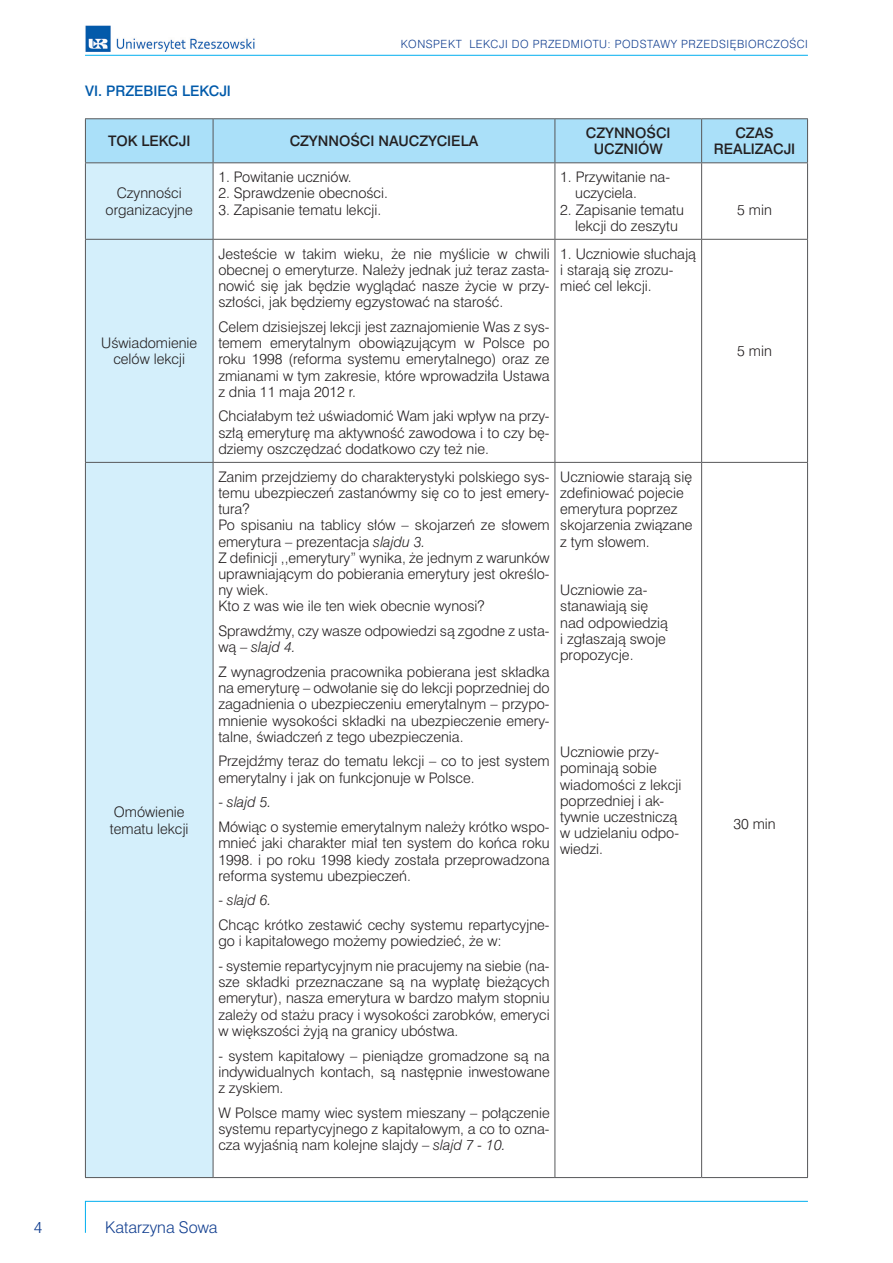
<style>
.page{position:relative;width:893px;height:1263px;background:#fff}
.page>*{position:absolute;margin:0;border:0;box-sizing:border-box;transform-origin:0 0}
.t1{font:15px "Swis 721 Lt PL";color:#123f90}
.t2{font:13.5px/16.2px "Swis 721 Lt PL";color:#231f20}
.t3{font:13.5px/16.2px "Swis 721 Md PL";color:#231f20;text-align:center}
.t4{font:13.5px "Swis 721 Md PL";color:#015aaa}
.t5{font:10.5px "Swis 721 Lt PL";letter-spacing:.05em;color:#123f90}
.s1{font-style:italic}
</style>
<div class="page">
<img style="left:85px;top:25px;width:170px;height:26px">
<hr style="left:85px;top:1201px;width:723px;height:1px;background:#00aeef">
<hr style="left:85px;top:1201px;width:1px;height:32px;background:#00aeef">
<hr style="left:85px;top:55px;width:723px;height:1px;background:#00aeef">
<div style="left:86px;top:119px;width:721px;height:43px;background:#aae0f9"></div>
<div style="left:86px;top:163px;width:127px;height:1014px;background:#d4effb"></div>
<hr style="left:85px;top:118px;width:128px;height:1px;background:#57585a">
<hr style="left:85px;top:119px;width:1px;height:43px;background:#57585a">
<hr style="left:213px;top:118px;width:342px;height:1px;background:#57585a">
<hr style="left:213px;top:119px;width:1px;height:43px;background:#57585a">
<hr style="left:555px;top:118px;width:147px;height:1px;background:#57585a">
<hr style="left:555px;top:119px;width:1px;height:43px;background:#57585a">
<hr style="left:702px;top:118px;width:106px;height:1px;background:#57585a">
<hr style="left:701px;top:119px;width:1px;height:43px;background:#57585a">
<hr style="left:807px;top:119px;width:1px;height:43px;background:#57585a">
<hr style="left:85px;top:162px;width:128px;height:1px;background:#57585a">
<hr style="left:85px;top:163px;width:1px;height:76px;background:#57585a">
<hr style="left:213px;top:162px;width:342px;height:1px;background:#57585a">
<hr style="left:213px;top:163px;width:1px;height:76px;background:#57585a">
<hr style="left:555px;top:162px;width:147px;height:1px;background:#57585a">
<hr style="left:555px;top:163px;width:1px;height:76px;background:#57585a">
<hr style="left:702px;top:162px;width:106px;height:1px;background:#57585a">
<hr style="left:701px;top:163px;width:1px;height:76px;background:#57585a">
<hr style="left:807px;top:163px;width:1px;height:76px;background:#57585a">
<hr style="left:85px;top:239px;width:128px;height:1px;background:#57585a">
<hr style="left:85px;top:240px;width:1px;height:222px;background:#57585a">
<hr style="left:213px;top:239px;width:342px;height:1px;background:#57585a">
<hr style="left:213px;top:240px;width:1px;height:222px;background:#57585a">
<hr style="left:555px;top:239px;width:147px;height:1px;background:#57585a">
<hr style="left:555px;top:240px;width:1px;height:222px;background:#57585a">
<hr style="left:702px;top:239px;width:106px;height:1px;background:#57585a">
<hr style="left:701px;top:240px;width:1px;height:222px;background:#57585a">
<hr style="left:807px;top:240px;width:1px;height:222px;background:#57585a">
<hr style="left:85px;top:463px;width:1px;height:447px;background:#57585a">
<hr style="left:213px;top:463px;width:1px;height:447px;background:#57585a">
<hr style="left:555px;top:463px;width:1px;height:447px;background:#57585a">
<hr style="left:701px;top:463px;width:1px;height:447px;background:#57585a">
<hr style="left:807px;top:463px;width:1px;height:447px;background:#57585a">
<hr style="left:85px;top:910px;width:1px;height:267px;background:#57585a">
<hr style="left:213px;top:910px;width:1px;height:267px;background:#57585a">
<hr style="left:555px;top:910px;width:1px;height:267px;background:#57585a">
<hr style="left:701px;top:910px;width:1px;height:267px;background:#57585a">
<hr style="left:807px;top:910px;width:1px;height:267px;background:#57585a">
<hr style="left:85px;top:462px;width:128px;height:1px;background:#57585a">
<hr style="left:213px;top:462px;width:342px;height:1px;background:#57585a">
<hr style="left:555px;top:462px;width:147px;height:1px;background:#57585a">
<hr style="left:702px;top:462px;width:106px;height:1px;background:#57585a">
<hr style="left:85px;top:1177px;width:128px;height:1px;background:#57585a">
<hr style="left:213px;top:1177px;width:342px;height:1px;background:#57585a">
<hr style="left:555px;top:1177px;width:147px;height:1px;background:#57585a">
<hr style="left:702px;top:1177px;width:106px;height:1px;background:#57585a">
<p class="t5" style="left:401px;top:37px;width:409px">KONSPEKT LEKCJI DO PRZEDMIOTU: PODSTAWY PRZEDSIĘBIORCZOŚCI</p>
<p class="t4" style="left:85px;top:82px;width:147px">VI. PRZEBIEG LEKCJI</p>
<p class="t3" style="left:108px;top:133px;width:84px">TOK LEKCJI</p>
<p class="t3" style="left:290px;top:133px;width:190px">CZYNNOŚCI NAUCZYCIELA</p>
<p class="t3" style="left:586px;top:125px;width:86px">CZYNNOŚCI<br>UCZNIÓW</p>
<p class="t3" style="left:714px;top:125px;width:83px">CZAS<br>REALIZACJI</p>
<p class="t2" style="left:106px;top:185px;width:89px;text-align:center">Czynności organizacyjne</p>
<p class="t2" style="left:218px;top:169px;width:135px">1. Powitanie uczniów.</p>
<p class="t2" style="left:218px;top:185px;width:171px">2. Sprawdzenie obecności.</p>
<p class="t2" style="left:218px;top:201px;width:164px">3. Zapisanie tematu lekcji.</p>
<p class="t2" style="left:575px;top:169px;width:96px;text-indent:-15px">1. Przywitanie na&shy;uczyciela.</p>
<p class="t2" style="left:575px;top:201px;width:110px;text-indent:-15px">2. Zapisanie tematu lekcji do zeszytu</p>
<p class="t2" style="left:737px;top:201px;width:36px">5 min</p>
<p class="t2" style="left:101px;top:335px;width:98px;text-align:center">Uświadomienie celów lekcji</p>
<p class="t2" style="left:110px;top:804px;width:80px;text-align:center">Omówienie tematu lekcji</p>
<p class="t2" style="left:218px;top:245px;width:333px;text-align:justify">Jesteście w takim wieku, że nie myślicie w chwili obecnej o emeryturze. Należy jednak już teraz zasta&shy;nowić się jak będzie wyglądać nasze życie w przy&shy;szłości, jak będziemy egzystować na starość.</p>
<p class="t2" style="left:218px;top:319px;width:333px;text-align:justify">Celem dzisiejszej lekcji jest zaznajomienie Was z sys&shy;temem emerytalnym obowiązującym w Polsce po roku 1998 (reforma systemu emerytalnego) oraz ze zmianami w tym zakresie, które wprowadziła Ustawa z dnia 11 maja 2012 r.</p>
<p class="t2" style="left:218px;top:408px;width:333px;text-align:justify">Chciałabym też uświadomić Wam jaki wpływ na przy&shy;szłą emeryturę ma aktywność zawodowa i to czy bę&shy;dziemy oszczędzać dodatkowo czy też nie.</p>
<p class="t2" style="left:218px;top:468px;width:333px">Zanim przejdziemy do charakterystyki polskiego sys&shy;temu ubezpieczeń zastanówmy się co to jest emery&shy;tura?<br>Po spisaniu na tablicy słów – skojarzeń ze słowem emerytura – prezentacja <span class="s1">slajdu 3.<br></span>Z definicji ,,emerytury” wynika, że jednym z warunków uprawniającym do pobierania emerytury jest określo&shy;ny wiek.<br>Kto z was wie ile ten wiek obecnie wynosi?</p>
<p class="t2" style="left:218px;top:623px;width:333px">Sprawdźmy, czy wasze odpowiedzi są zgodne z usta&shy;wą – <span class="s1">slajd 4.</span></p>
<p class="t2" style="left:218px;top:663px;width:333px;text-align:justify">Z wynagrodzenia pracownika pobierana jest składka na emeryturę – odwołanie się do lekcji poprzedniej do zagadnienia o ubezpieczeniu emerytalnym – przypo&shy;mnienie wysokości składki na ubezpieczenie emery&shy;talne, świadczeń z tego ubezpieczenia.</p>
<p class="t2" style="left:218px;top:753px;width:333px">Przejdźmy teraz do tematu lekcji – co to jest system emerytalny i jak on funkcjonuje w Polsce.</p>
<p class="t2" style="left:218px;top:790px;width:333px;line-height:24.8px">- <span class="s1">slajd 5.<br></span>Mówiąc o systemie emerytalnym należy krótko wspo-</p>
<p class="t2" style="left:218px;top:835px;width:333px;text-align:justify">mnieć jaki charakter miał ten system do końca roku 1998. i po roku 1998 kiedy została przeprowadzona reforma systemu ubezpieczeń.</p>
<p class="t2" style="left:218px;top:888px;width:333px;line-height:24.8px">- <span class="s1">slajd 6.<br></span>Chcąc krótko zestawić cechy systemu repartycyjne-</p>
<p class="t2" style="left:218px;top:933px;width:285px">go i kapitałowego możemy powiedzieć, że w:</p>
<p class="t2" style="left:218px;top:958px;width:333px;text-align:justify">- systemie repartycyjnym nie pracujemy na siebie (na&shy;sze składki przeznaczane są na wypłatę bieżących emerytur), nasza emerytura w bardzo małym stopniu zależy od stażu pracy i wysokości zarobków, emeryci w większości żyją na granicy ubóstwa.</p>
<p class="t2" style="left:218px;top:1047px;width:333px;text-align:justify">- system kapitałowy – pieniądze gromadzone są na indywidualnych kontach, są następnie inwestowane z zyskiem.</p>
<p class="t2" style="left:218px;top:1104px;width:333px;text-align:justify">W Polsce mamy wiec system mieszany – połączenie systemu repartycyjnego z kapitałowym, a co to ozna&shy;cza wyjaśnią nam kolejne slajdy – <span class="s1">slajd 7 - 10.</span></p>
<p class="t2" style="left:560px;top:245px;width:137px">1. Uczniowie słuchają i starają się zrozu&shy;mieć cel lekcji.</p>
<p class="t2" style="left:560px;top:468px;width:134px">Uczniowie starają się zdefiniować pojecie emerytura poprzez skojarzenia związane z tym słowem.</p>
<p class="t2" style="left:560px;top:582px;width:109px">Uczniowie za&shy;stanawiają się nad odpowiedzią i zgłaszają swoje propozycje.</p>
<p class="t2" style="left:560px;top:744px;width:123px">Uczniowie przy&shy;pominają sobie wiadomości z lekcji poprzedniej i ak&shy;tywnie uczestniczą w udzielaniu odpo&shy;wiedzi.</p>
<p class="t1" style="left:34px;top:1217px;width:10px">4</p>
<p class="t1" style="left:105px;top:1217px;width:114px">Katarzyna Sowa</p>
<p class="t2" style="left:737px;top:343px;width:36px">5 min</p>
<p class="t2" style="left:733px;top:816px;width:44px">30 min</p>
</div>
